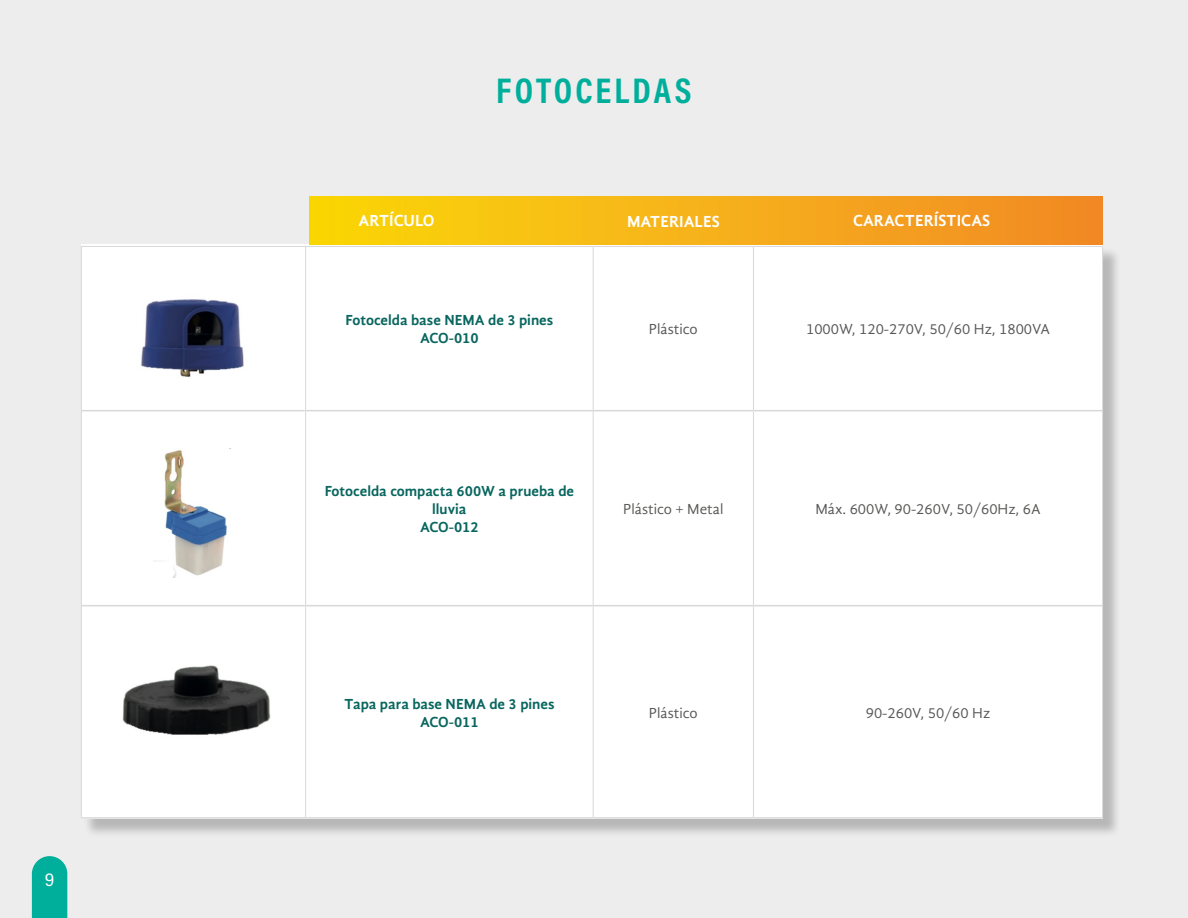
<style>
.page{position:relative;width:1188px;height:918px;background:#ededed}
.page>*{position:absolute;margin:0;border:0;box-sizing:border-box;transform-origin:0 0}
.t1{font:36px "Acumin Variable Concept";letter-spacing:.085em;color:#00af9b}
.t2{font:18px "Acumin Variable Concept";color:#fff}
.t3{font:700 16.5px "Gandhi Sans";color:#fff}
.t4{font:700 15px/18px "Gandhi Sans";color:#09665f;text-align:center}
.t5{font:15px "Gandhi Sans";color:#575756}
.t6{font:15px "Gandhi Sans";color:#585856}
</style>
<div class="page">
<div style="left:83px;top:246px;width:1039px;height:592px;background:#000;opacity:.23"></div>
<div style="left:81px;top:244px;width:1022px;height:575px;background:#fff"></div>
<div style="left:309px;top:197px;width:794px;height:48px;background:linear-gradient(to right,#fad808,#f28a27)"></div>
<hr style="left:81px;top:246px;width:225px;height:1px;background:#d8d8d8">
<hr style="left:81px;top:247px;width:1px;height:164px;background:#d8d8d8">
<hr style="left:306px;top:246px;width:287px;height:1px;background:#d8d8d8">
<hr style="left:305px;top:247px;width:1px;height:163px;background:#d8d8d8">
<hr style="left:593px;top:246px;width:160px;height:1px;background:#d8d8d8">
<hr style="left:593px;top:247px;width:1px;height:163px;background:#d8d8d8">
<hr style="left:593px;top:410px;width:160px;height:1px;background:#d8d8d8">
<hr style="left:593px;top:605px;width:160px;height:1px;background:#d8d8d8">
<hr style="left:753px;top:246px;width:350px;height:1px;background:#d8d8d8">
<hr style="left:753px;top:247px;width:1px;height:163px;background:#d8d8d8">
<hr style="left:1102px;top:247px;width:1px;height:164px;background:#d8d8d8">
<hr style="left:82px;top:410px;width:224px;height:1px;background:#d8d8d8">
<hr style="left:306px;top:410px;width:287px;height:1px;background:#d8d8d8">
<hr style="left:82px;top:605px;width:224px;height:1px;background:#d8d8d8">
<hr style="left:306px;top:605px;width:287px;height:1px;background:#d8d8d8">
<hr style="left:81px;top:411px;width:1px;height:195px;background:#d8d8d8">
<hr style="left:305px;top:411px;width:1px;height:194px;background:#d8d8d8">
<hr style="left:593px;top:411px;width:1px;height:194px;background:#d8d8d8">
<hr style="left:81px;top:606px;width:1px;height:211px;background:#d8d8d8">
<hr style="left:305px;top:606px;width:1px;height:211px;background:#d8d8d8">
<hr style="left:593px;top:606px;width:1px;height:211px;background:#d8d8d8">
<hr style="left:753px;top:410px;width:349px;height:1px;background:#d8d8d8">
<hr style="left:753px;top:411px;width:1px;height:194px;background:#d8d8d8">
<hr style="left:1102px;top:411px;width:1px;height:195px;background:#d8d8d8">
<hr style="left:753px;top:605px;width:349px;height:1px;background:#d8d8d8">
<hr style="left:753px;top:606px;width:1px;height:211px;background:#d8d8d8">
<hr style="left:1102px;top:606px;width:1px;height:211px;background:#d8d8d8">
<hr style="left:81px;top:817px;width:225px;height:2px;background:#d8d8d8">
<hr style="left:306px;top:817px;width:287px;height:2px;background:#d8d8d8">
<hr style="left:593px;top:817px;width:160px;height:2px;background:#d8d8d8">
<hr style="left:753px;top:817px;width:350px;height:2px;background:#d8d8d8">
<img style="left:141px;top:299px;width:103px;height:78px">
<img style="left:153px;top:450px;width:74px;height:128px">
<img style="left:122px;top:665px;width:149px;height:70px">
<svg style="left:32px;top:856px;width:35px;height:62px;background:#0eb2a0"></svg>
<p class="t2" style="left:45px;top:867px;width:11px">9</p>
<h1 class="t1" style="left:496px;top:66px;width:197px">FOTOCELDAS</h1>
<p class="t3" style="left:358px;top:211px;width:78px">ARTÍCULO</p>
<p class="t3" style="left:627px;top:212px;width:94px">MATERIALES</p>
<p class="t3" style="left:853px;top:211px;width:139px">CARACTERÍSTICAS</p>
<p class="t4" style="left:346px;top:311px;width:209px">Fotocelda base NEMA de 3 pines<br>ACO-010</p>
<p class="t5" style="left:649px;top:321px;width:50px">Plástico</p>
<p class="t5" style="left:806px;top:321px;width:245px">1000W, 120-270V, 50/60 Hz, 1800VA</p>
<p class="t4" style="left:325px;top:482px;width:251px">Fotocelda compacta 600W a prueba de lluvia<br>ACO-012</p>
<p class="t6" style="left:623px;top:500px;width:102px">Plástico + Metal</p>
<p class="t5" style="left:815px;top:500px;width:227px">Máx. 600W, 90-260V, 50/60Hz, 6A</p>
<p class="t4" style="left:344px;top:694px;width:212px">Tapa para base NEMA de 3 pines<br>ACO-011</p>
<p class="t5" style="left:649px;top:704px;width:50px">Plástico</p>
<p class="t5" style="left:866px;top:704px;width:126px">90-260V, 50/60 Hz</p>
</div>
